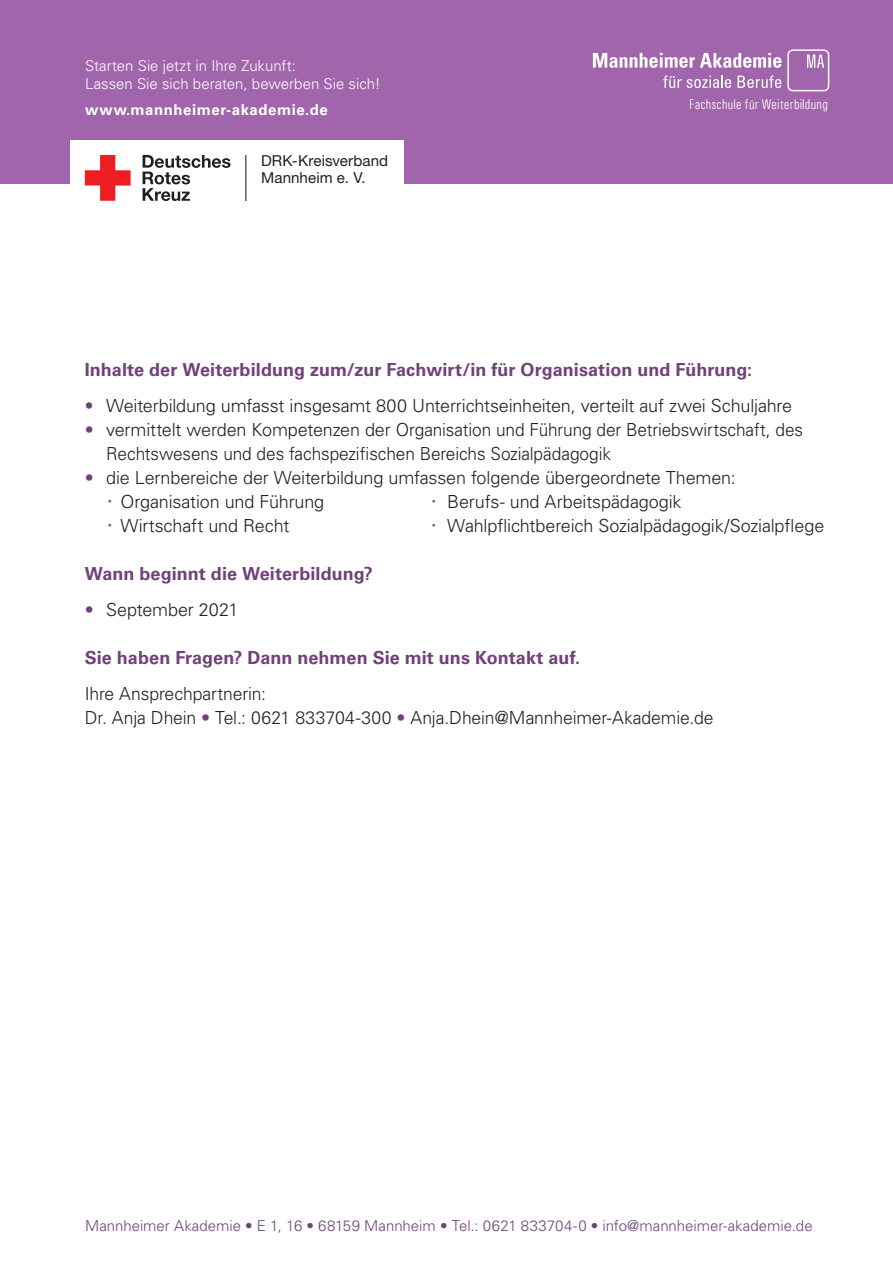
<style>
.page{position:relative;width:893px;height:1263px;background:#fff}
.page>*{position:absolute;margin:0;border:0;box-sizing:border-box;transform-origin:0 0}
.t1{font:300 18px/24px "Univers LT Std";letter-spacing:-.01em;color:#231f20}
.t2{font:700 18px "Univers LT Std";letter-spacing:.005em;color:#71417a}
.t3{font:15.15px/17.2px "Helvetica Neue LT Std";letter-spacing:.005em;color:#231f20}
.t4{font:300 15px "Univers LT Std";color:#71417a}
.t5{font:300 15px/18px "Univers LT Std";color:#fff}
.t6{font:700 15px "Univers LT Std";letter-spacing:.035em;color:#fff}
.t7{font:300 condensed 14.1px "Univers";letter-spacing:.02em;color:#fff}
.s1{color:#71417a}
.s2{font-size:27px;color:#71417a}
</style>
<div class="page">
<div style="left:0;top:0;width:893px;height:184px;background:#a065aa"></div>
<div style="left:70px;top:140px;width:333px;height:47px;background:#fff"></div>
<hr style="left:245px;top:155px;width:1px;height:46px;background:#231f20">
<svg style="left:143px;top:155px;width:88px;height:46px"></svg>
<svg style="left:85px;top:155px;width:46px;height:46px"></svg>
<svg style="left:593px;top:49px;width:236px;height:42px"></svg>
<p class="t5" style="left:85px;top:57px;width:297px">Starten Sie jetzt in Ihre Zukunft:<br>Lassen Sie sich beraten, bewerben Sie sich!</p>
<p class="t6" style="left:85px;top:100px;width:244px">www.mannheimer-akademie.de</p>
<p class="t3" style="left:261px;top:152px;width:128px">DRK-Kreisverband<br>Mannheim e. V.</p>
<p class="t7" style="left:689px;top:96px;width:140px">Fachschule für Weiterbildung</p>
<p class="t2" style="left:85px;top:359px;width:669px">Inhalte der Weiterbildung zum/zur Fachwirt/in für Organisation und Führung:</p>
<p class="t1" style="left:85px;top:393px;width:709px"><span class="s1">•</span> Weiterbildung umfasst insgesamt 800 Unterrichtseinheiten, verteilt auf zwei Schuljahre</p>
<p class="t1" style="left:106px;top:417px;width:698px;text-indent:-21px"><span class="s1">•</span> vermittelt werden Kompetenzen der Organisation und Führung der Betriebswirtschaft, des<br>Rechtswesens und des fachspezifischen Bereichs Sozialpädagogik</p>
<p class="t1" style="left:106px;top:465px;width:631px;text-indent:-21px"><span class="s1">•</span> die Lernbereiche der Weiterbildung umfassen folgende übergeordnete Themen: <span class="s2">·</span> Organisation und Führung</p>
<p class="t1" style="left:430px;top:489px;width:253px"><span class="s2">·</span> Berufs- und Arbeitspädagogik</p>
<p class="t1" style="left:106px;top:513px;width:185px"><span class="s2">·</span> Wirtschaft und Recht</p>
<p class="t1" style="left:430px;top:513px;width:396px"><span class="s2">·</span> Wahlpflichtbereich Sozialpädagogik/Sozialpflege</p>
<p class="t2" style="left:85px;top:563px;width:290px">Wann beginnt die Weiterbildung?</p>
<p class="t1" style="left:85px;top:597px;width:155px"><span class="s1">•</span> September 2021</p>
<p class="t2" style="left:85px;top:647px;width:497px">Sie haben Fragen? Dann nehmen Sie mit uns Kontakt auf.</p>
<p class="t1" style="left:85px;top:681px;width:630px">Ihre Ansprechpartnerin:<br>Dr. Anja Dhein <span class="s1">•</span> Tel.: 0621 833704-300 <span class="s1">•</span> Anja.Dhein@Mannheimer-Akademie.de</p>
<p class="t4" style="left:85px;top:1217px;width:729px">Mannheimer Akademie • E 1, 16 • 68159 Mannheim • Tel.: 0621 833704-0 • info@mannheimer-akademie.de</p>
</div>
